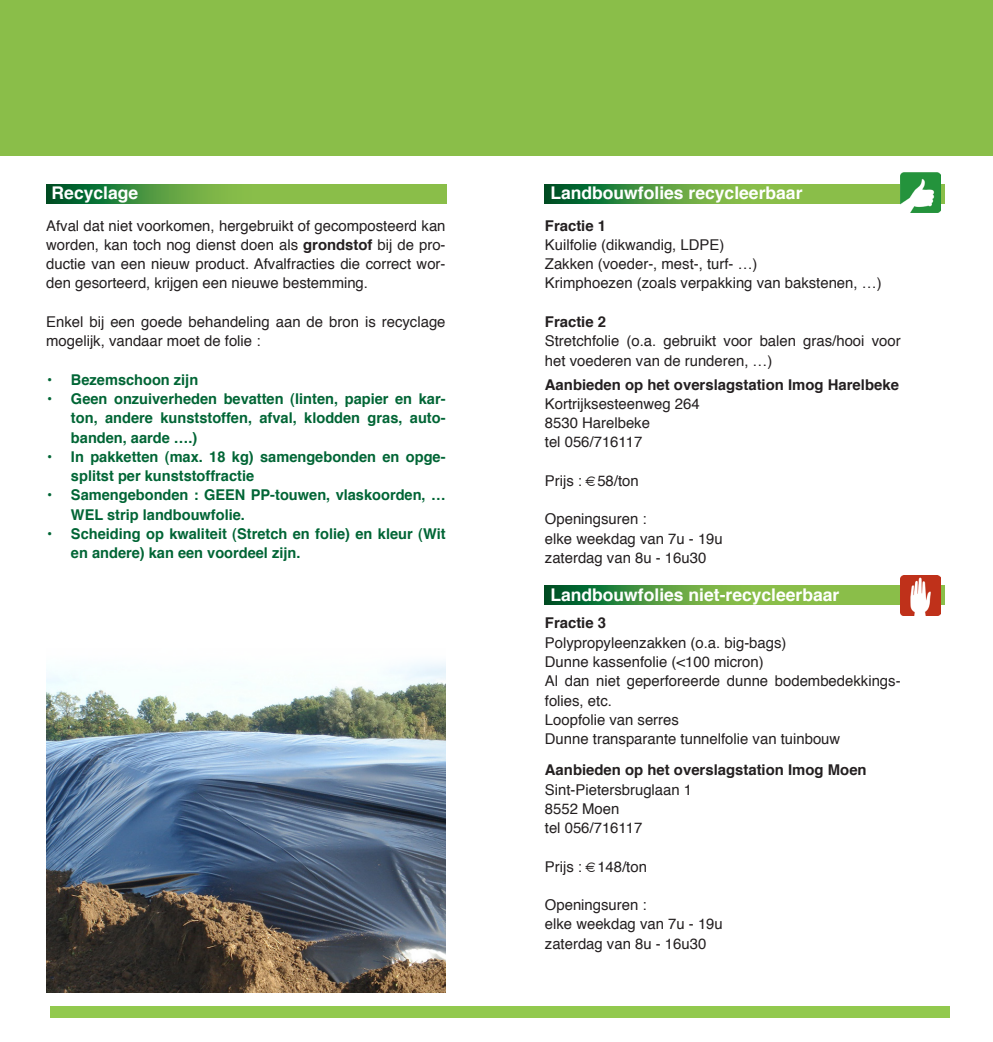
<style>
.page{position:relative;width:993px;height:1042px;background:#fff}
.page>*{position:absolute;margin:0;border:0;box-sizing:border-box;transform-origin:0 0}
.t1{font:700 17.5px "Helvetica";color:#fff}
.t2{font:14.88px/19.2px "Helvetica";color:#231f20}
.t3{font:700 14.88px/19.2px "Helvetica";color:#006535}
.t4{font:700 14.88px "Helvetica";color:#231f20}
.s1{font-weight:700}
</style>
<div class="page">
<div style="left:0;top:0;width:992px;height:155px;background:#8abe49"></div>
<div style="left:50px;top:1006px;width:899px;height:11px;background:#92c94e"></div>
<svg style="left:46px;top:184px;width:400px;height:20px;background:#66a643"></svg>
<svg style="left:544px;top:184px;width:400px;height:20px;background:#61a342"></svg>
<svg style="left:544px;top:585px;width:400px;height:20px;background:#62a342"></svg>
<img style="left:900px;top:172px;width:40px;height:41px">
<img style="left:900px;top:575px;width:40px;height:41px">
<img style="left:46px;top:662px;width:399px;height:331px">
<p class="t1" style="left:52px;top:181px;width:88px">Recyclage</p>
<p class="t1" style="left:550px;top:181px;width:253px">Landbouwfolies recycleerbaar</p>
<p class="t2" style="left:46px;top:217px;width:401px;text-align:justify">Afval dat niet voorkomen, hergebruikt of gecomposteerd kan worden, kan toch nog dienst doen als <span class="s1">grondstof</span> bij de pro&shy;ductie van een nieuw product. Afvalfracties die correct wor&shy;den gesorteerd, krijgen een nieuwe bestemming.</p>
<p class="t2" style="left:46px;top:313px;width:401px">Enkel bij een goede behandeling aan de bron is recyclage mogelijk, vandaar moet de folie :</p>
<p class="t3" style="left:46px;top:371px;width:153px">• Bezemschoon zijn</p>
<p class="t3" style="left:71px;top:390px;width:376px;text-align:justify;text-indent:-25px">• Geen onzuiverheden bevatten (linten, papier en kar&shy;ton, andere kunststoffen, afval, klodden gras, auto&shy;banden, aarde ….)</p>
<p class="t3" style="left:71px;top:448px;width:376px;text-indent:-25px">• In pakketten (max. 18 kg) samengebonden en opge&shy;splitst per kunststoffractie</p>
<p class="t3" style="left:71px;top:486px;width:376px;text-indent:-25px">• Samengebonden : GEEN PP-touwen, vlaskoorden, …<br>WEL strip landbouwfolie.</p>
<p class="t3" style="left:71px;top:525px;width:376px;text-indent:-25px">• Scheiding op kwaliteit (Stretch en folie) en kleur (Wit en andere) kan een voordeel zijn.</p>
<p class="t4" style="left:544px;top:215px;width:63px">Fractie 1</p>
<p class="t2" style="left:544px;top:236px;width:181px">Kuilfolie (dikwandig, LDPE)</p>
<p class="t2" style="left:544px;top:255px;width:214px">Zakken (voeder-, mest-, turf- …)</p>
<p class="t2" style="left:544px;top:274px;width:338px">Krimphoezen (zoals verpakking van bakstenen, …)</p>
<p class="t4" style="left:544px;top:312px;width:63px">Fractie 2</p>
<p class="t2" style="left:544px;top:332px;width:357px">Stretchfolie (o.a. gebruikt voor balen gras/hooi voor het voederen van de runderen, …)</p>
<p class="t4" style="left:544px;top:374px;width:355px">Aanbieden op het overslagstation Imog Harelbeke</p>
<p class="t2" style="left:544px;top:395px;width:156px">Kortrijksesteenweg 264</p>
<p class="t2" style="left:544px;top:414px;width:107px">8530 Harelbeke</p>
<p class="t2" style="left:544px;top:433px;width:99px">tel 056/716117</p>
<p class="t2" style="left:544px;top:472px;width:95px">Prijs : €58/ton</p>
<p class="t2" style="left:544px;top:510px;width:103px">Openingsuren :</p>
<p class="t2" style="left:544px;top:529px;width:179px">elke weekdag van 7u - 19u</p>
<p class="t2" style="left:544px;top:549px;width:163px">zaterdag van 8u - 16u30</p>
<p class="t1" style="left:550px;top:583px;width:290px">Landbouwfolies niet-recycleerbaar</p>
<p class="t4" style="left:544px;top:613px;width:63px">Fractie 3</p>
<p class="t2" style="left:544px;top:634px;width:243px">Polypropyleenzakken (o.a. big-bags)</p>
<p class="t2" style="left:544px;top:653px;width:220px">Dunne kassenfolie (&lt;100 micron)</p>
<p class="t2" style="left:544px;top:672px;width:357px">Al dan niet geperforeerde dunne bodembedekkings&shy;folies, etc.</p>
<p class="t2" style="left:544px;top:711px;width:135px">Loopfolie van serres</p>
<p class="t2" style="left:544px;top:730px;width:297px">Dunne transparante tunnelfolie van tuinbouw</p>
<p class="t4" style="left:544px;top:760px;width:323px">Aanbieden op het overslagstation Imog Moen</p>
<p class="t2" style="left:544px;top:780px;width:149px">Sint-Pietersbruglaan 1</p>
<p class="t2" style="left:544px;top:800px;width:76px">8552 Moen</p>
<p class="t2" style="left:544px;top:819px;width:99px">tel 056/716117</p>
<p class="t2" style="left:544px;top:857px;width:104px">Prijs : €148/ton</p>
<p class="t2" style="left:544px;top:896px;width:103px">Openingsuren :</p>
<p class="t2" style="left:544px;top:915px;width:179px">elke weekdag van 7u - 19u</p>
<p class="t2" style="left:544px;top:934px;width:163px">zaterdag van 8u - 16u30</p>
</div>
